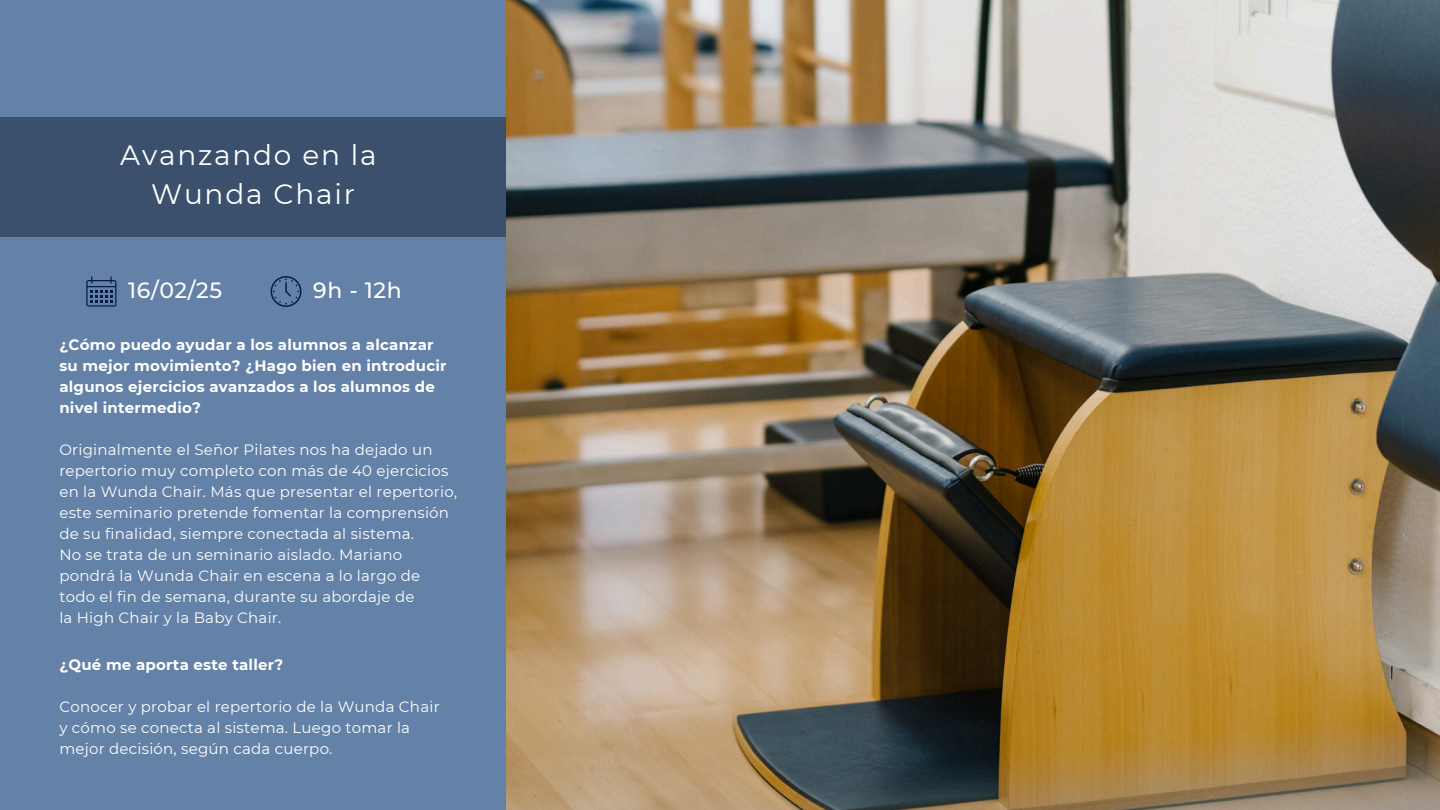
<style>
.page{position:relative;width:1440px;height:810px;background:#6481a7}
.page>*{position:absolute;margin:0;border:0;box-sizing:border-box;transform-origin:0 0}
.t1{font:28px/39px "Montserrat";letter-spacing:.065em;color:#fff;text-align:center}
.t2{font:500 22px "Montserrat";letter-spacing:.025em;color:#fff}
.t3{font:15px/21px "Montserrat";letter-spacing:.015em;color:#fff}
.t4{font:700 15px/21px "Montserrat";letter-spacing:.015em;color:#fff}
</style>
<div class="page">
<svg style="left:86px;top:276px;width:30px;height:30px"></svg>
<svg style="left:271px;top:276px;width:30px;height:31px"></svg>
<div style="left:0;top:118px;width:506px;height:119px;background:#3a506c"></div>
<img style="left:506px;top:0;width:934px;height:810px">
<h1 class="t1" style="left:120px;top:135px;width:258px">Avanzando en la<br>Wunda Chair</h1>
<h2 class="t2" style="left:128px;top:277px;width:95px">16/02/25</h2>
<h2 class="t2" style="left:313px;top:277px;width:90px">9h - 12h</h2>
<p class="t4" style="left:59px;top:334px;width:389px">¿Cómo puedo ayudar a los alumnos a alcanzar su mejor movimiento? ¿Hago bien en introducir algunos ejercicios avanzados a los alumnos de nivel intermedio?</p>
<p class="t3" style="left:59px;top:439px;width:399px">Originalmente el Señor Pilates nos ha dejado un repertorio muy completo con más de 40 ejercicios en la Wunda Chair. Más que presentar el repertorio, este seminario pretende fomentar la comprensión de su finalidad, siempre conectada al sistema.</p>
<p class="t3" style="left:59px;top:544px;width:362px">No se trata de un seminario aislado. Mariano pondrá la Wunda Chair en escena a lo largo de todo el fin de semana, durante su abordaje de</p>
<p class="t3" style="left:59px;top:607px;width:223px">la High Chair y la Baby Chair.</p>
<h3 class="t4" style="left:59px;top:654px;width:225px">¿Qué me aporta este taller?</h3>
<p class="t3" style="left:59px;top:696px;width:382px">Conocer y probar el repertorio de la Wunda Chair</p>
<p class="t3" style="left:59px;top:717px;width:352px">y cómo se conecta al sistema. Luego tomar la mejor decisión, según cada cuerpo.</p>
</div>
